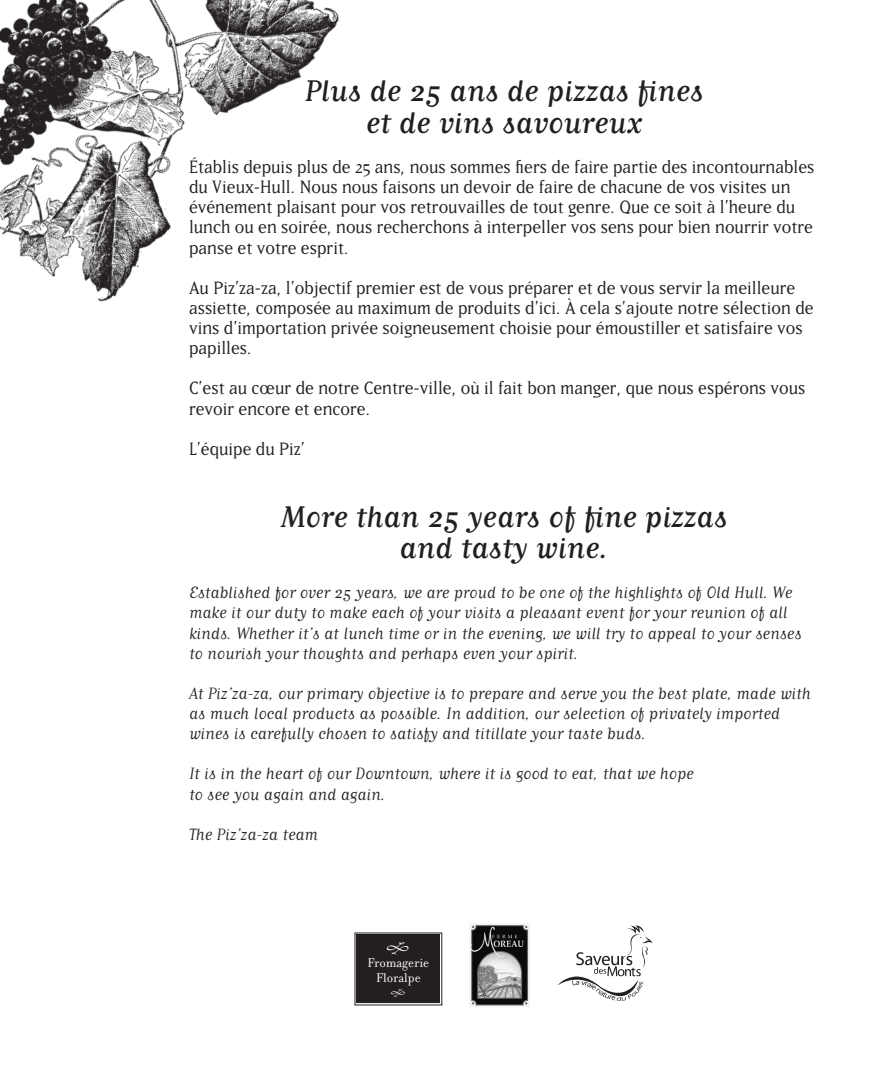
<style>
.page{position:relative;width:882px;height:1071px;background:#fff}
.page>*{position:absolute;margin:0;border:0;box-sizing:border-box;transform-origin:0 0}
.t1{font:35px "Matrix Script";color:#231f20}
.t2{font:21px/20.1px "Matrix";color:#231f20}
.t3{font:19.25px/20.1px "Matrix Script";letter-spacing:-.01em;color:#231f20}
.t4{font:13.65px "Filosofia";color:#fff}
</style>
<div class="page">
<img style="left:0;top:0;width:339px;height:302px">
<img style="left:470px;top:923px;width:60px;height:84px">
<img style="left:558px;top:925px;width:95px;height:76px">
<svg style="left:354px;top:932px;width:89px;height:74px;background:#322e2f"></svg>
<p class="t1" style="left:304px;top:74px;width:401px">Plus de 25 ans de pizzas fines</p>
<p class="t1" style="left:366px;top:106px;width:278px">et de vins savoureux</p>
<p class="t2" style="left:189px;top:157px;width:627px">Établis depuis plus de 25 ans, nous sommes fiers de faire partie des incontournables du Vieux-Hull. Nous nous faisons un devoir de faire de chacune de vos visites un événement plaisant pour vos retrouvailles de tout genre. Que ce soit à l’heure du lunch ou en soirée, nous recherchons à interpeller vos sens pour bien nourrir votre panse et votre esprit.</p>
<p class="t2" style="left:189px;top:278px;width:626px">Au Piz’za-za, l’objectif premier est de vous préparer et de vous servir la meilleure assiette, composée au maximum de produits d’ici. À cela s’ajoute notre sélection de vins d’importation privée soigneusement choisie pour émoustiller et satisfaire vos papilles.</p>
<p class="t2" style="left:189px;top:378px;width:618px">C’est au cœur de notre Centre-ville, où il fait bon manger, que nous espérons vous revoir encore et encore.</p>
<p class="t2" style="left:189px;top:439px;width:117px">L’équipe du Piz’</p>
<p class="t1" style="left:281px;top:499px;width:448px">More than 25 years of fine pizzas</p>
<p class="t1" style="left:400px;top:531px;width:210px">and tasty wine.</p>
<p class="t3" style="left:189px;top:583px;width:614px">Established for over 25 years, we are proud to be one of the highlights of Old Hull. We make it our duty to make each of your visits a pleasant event for your reunion of all kinds. Whether it’s at lunch time or in the evening, we will try to appeal to your senses to nourish your thoughts and perhaps even your spirit.</p>
<p class="t3" style="left:189px;top:683px;width:624px">At Piz’za-za, our primary objective is to prepare and serve you the best plate, made with as much local products as possible. In addition, our selection of privately imported wines is carefully chosen to satisfy and titillate your taste buds.</p>
<p class="t3" style="left:189px;top:764px;width:506px">It is in the heart of our Downtown, where it is good to eat, that we hope to see you again and again.</p>
<p class="t3" style="left:189px;top:824px;width:131px">The Piz’za-za team</p>
<p class="t4" style="left:368px;top:955px;width:63px">Fromagerie</p>
<p class="t4" style="left:376px;top:970px;width:46px">Floralpe</p>
</div>
